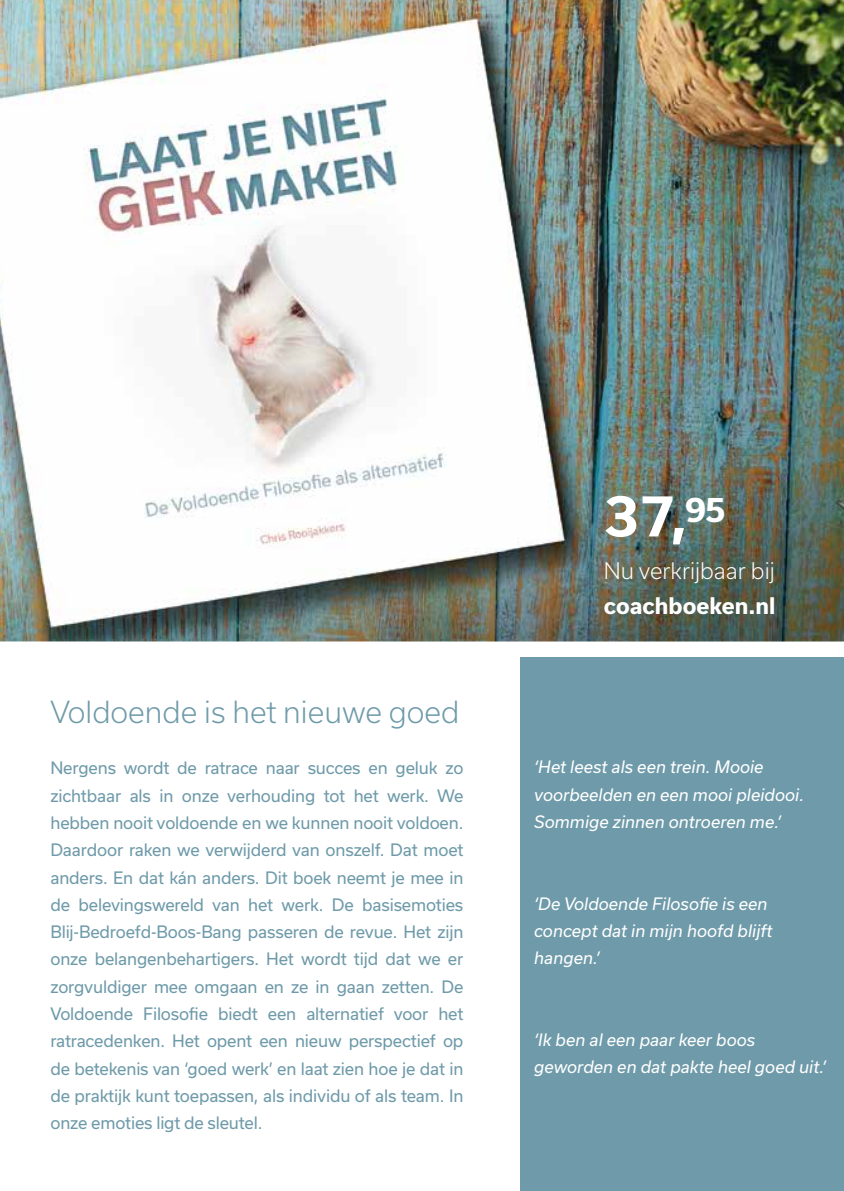
<style>
.page{position:relative;width:844px;height:1191px;background:#fff}
.page>*{position:absolute;margin:0;border:0;box-sizing:border-box;transform-origin:0 0}
.t1{font:700 54.6px "Usual";color:#fff}
.t2{font:300 29.05px "Usual";color:#6e9aa9}
.t3{font:300 21.88px "Usual";color:#fff}
.t4{font:700 21.88px "Usual";color:#fff}
.t5{font:16.28px/27.3px "Usual";letter-spacing:-.01em;color:#6e9aa9;text-align:justify}
.t6{font:italic 16.28px/27.3px "Usual";color:#fff}
</style>
<div class="page">
<div style="left:520px;top:658px;width:323px;height:533px;background:#6e9aa9"></div>
<img style="left:0;top:0;width:843px;height:641px">
<h1 class="t1" style="left:603px;top:484px;width:123px">37,<sup>95</sup></h1>
<h3 class="t3" style="left:603px;top:558px;width:172px">Nu verkrijbaar bij</h3>
<h3 class="t4" style="left:603px;top:593px;width:173px">coachboeken.nl</h3>
<h2 class="t2" style="left:50px;top:696px;width:410px">Voldoende is het nieuwe goed</h2>
<p class="t5" style="left:50px;top:754px;width:414px">Nergens wordt de ratrace naar succes en geluk zo zichtbaar als in onze verhouding tot het werk. We hebben nooit voldoende en we kunnen nooit voldoen.<br>Daardoor raken we verwijderd van onszelf. Dat moet anders. En dat kán anders. Dit boek neemt je mee in de belevingswereld van het werk. De basisemoties Blij-Bedroefd-Boos-Bang passeren de revue. Het zijn onze belangenbehartigers. Het wordt tijd dat we er zorgvuldiger mee omgaan en ze in gaan zetten. De Voldoende Filosofie biedt een alternatief voor het ratracedenken. Het opent een nieuw perspectief op de betekenis van ‘goed werk’ en laat zien hoe je dat in de praktijk kunt toepassen, als individu of als team. In onze emoties ligt de sleutel.</p>
<p class="t6" style="left:534px;top:753px;width:271px">‘Het leest als een trein. Mooie voorbeelden en een mooi pleidooi.<br>Sommige zinnen ontroeren me.’</p>
<p class="t6" style="left:534px;top:890px;width:240px">‘De Voldoende Filosofie is een concept dat in mijn hoofd blijft hangen.’</p>
<p class="t6" style="left:534px;top:1026px;width:293px">‘Ik ben al een paar keer boos geworden en dat pakte heel goed uit.’</p>
</div>
